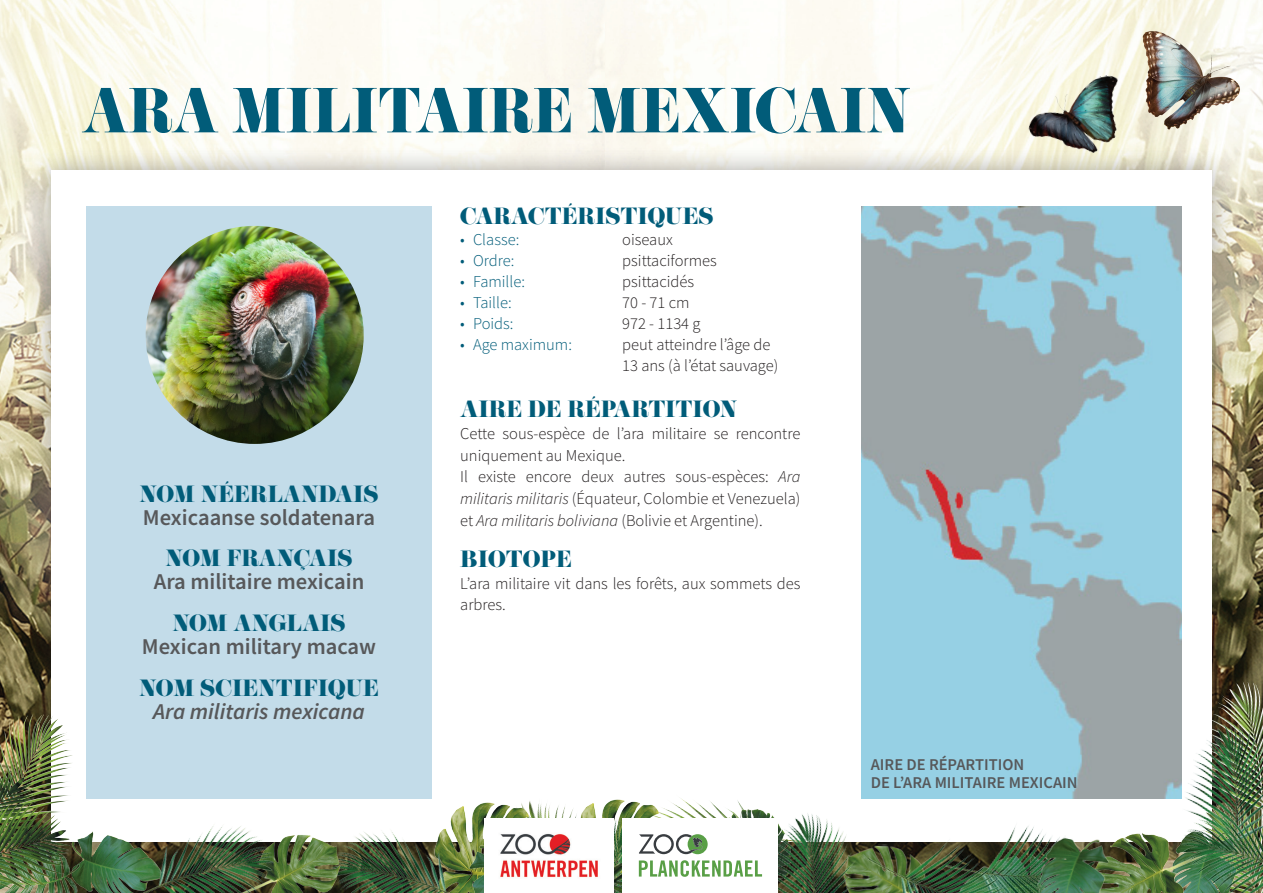
<style>
.page{position:relative;width:1263px;height:893px;background:#fff}
.page>*{position:absolute;margin:0;border:0;box-sizing:border-box;transform-origin:0 0}
.Ondertitel{font:55.5px "Eloquent JF Regular Pro";color:#015c79;scale:.94 1}
.t1{font:600 22.65px "Source Sans Pro";color:#57585a}
.t2{font:italic 600 22.65px "Source Sans Pro";color:#57585a}
.t3{font:20.55px "Eloquent JF Regular Pro";color:#015c79}
.t4{font:300 16.5px/21.8px "Source Sans Pro";color:#231f20}
.t5{font:300 16.5px "Source Sans Pro";color:#015c79}
.t6{font:600 16.5px "Source Sans Pro";color:#57585a}
.s1{font-style:italic}
</style>
<div class="page">
<img style="left:0;top:0;width:605px;height:759px">
<img style="left:605px;top:0;width:658px;height:713px">
<img style="left:1236px;top:683px;width:19px;height:30px">
<div style="left:27px;top:146px;width:1209px;height:720px;background:#231f20;opacity:.38"></div>
<div style="left:51px;top:170px;width:1161px;height:672px;background:#fff"></div>
<img style="left:608px;top:798px;width:130px;height:10px">
<img style="left:492px;top:802px;width:116px;height:6px">
<img style="left:342px;top:802px;width:150px;height:91px">
<img style="left:605px;top:808px;width:25px;height:28px">
<img style="left:5px;top:715px;width:25px;height:44px">
<img style="left:630px;top:808px;width:80px;height:10px">
<img style="left:1158px;top:713px;width:105px;height:86px">
<img style="left:1110px;top:833px;width:56px;height:60px">
<img style="left:77px;top:832px;width:34px;height:61px">
<img style="left:74px;top:841px;width:10px;height:52px">
<img style="left:288px;top:835px;width:54px;height:58px">
<img style="left:111px;top:798px;width:177px;height:95px">
<img style="left:461px;top:807px;width:144px;height:86px">
<img style="left:710px;top:806px;width:43px;height:12px">
<img style="left:613px;top:836px;width:10px;height:57px">
<img style="left:1166px;top:778px;width:97px;height:115px">
<img style="left:935px;top:798px;width:175px;height:95px">
<img style="left:1035px;top:829px;width:75px;height:64px">
<img style="left:880px;top:801px;width:144px;height:92px">
<img style="left:0;top:759px;width:74px;height:134px">
<div style="left:86px;top:206px;width:345px;height:592px;background:#c3dce9"></div>
<img style="left:146px;top:226px;width:218px;height:218px;border-radius:109px">
<img style="left:861px;top:206px;width:320px;height:592px">
<img style="left:1120px;top:29px;width:143px;height:107px">
<img style="left:1018px;top:74px;width:112px;height:91px">
<img style="left:753px;top:809px;width:127px;height:84px">
<div style="left:623px;top:818px;width:155px;height:75px;background:#fff"></div>
<svg style="left:639px;top:860px;width:123px;height:17px"></svg>
<svg style="left:639px;top:834px;width:69px;height:20px"></svg>
<img style="left:485px;top:818px;width:128px;height:75px">
<p class="Ondertitel" style="left:82px;top:81px;width:883px">ARA MILITAIRE MEXICAIN</p>
<p class="t3" style="left:140px;top:482px;width:240px">NOM NÉERLANDAIS</p>
<p class="t1" style="left:143px;top:502px;width:234px">Mexicaanse soldatenara</p>
<p class="t3" style="left:166px;top:547px;width:188px">NOM FRANÇAIS</p>
<p class="t1" style="left:154px;top:567px;width:212px">Ara militaire mexicain</p>
<p class="t3" style="left:172px;top:612px;width:175px">NOM ANGLAIS</p>
<p class="t1" style="left:142px;top:631px;width:236px">Mexican military macaw</p>
<p class="t3" style="left:139px;top:676px;width:241px">NOM SCIENTIFIQUE</p>
<p class="t2" style="left:153px;top:696px;width:213px">Ara militaris mexicana</p>
<p class="t3" style="left:460px;top:205px;width:255px">CARACTÉRISTIQUES</p>
<p class="t5" style="left:460px;top:229px;width:61px">• Classe:</p>
<p class="t4" style="left:622px;top:229px;width:52px">oiseaux</p>
<p class="t5" style="left:460px;top:250px;width:56px">• Ordre:</p>
<p class="t4" style="left:622px;top:250px;width:96px">psittaciformes</p>
<p class="t5" style="left:460px;top:271px;width:66px">• Famille:</p>
<p class="t4" style="left:622px;top:271px;width:73px">psittacidés</p>
<p class="t5" style="left:460px;top:292px;width:53px">• Taille:</p>
<p class="t4" style="left:622px;top:292px;width:69px">70 - 71 cm</p>
<p class="t5" style="left:460px;top:313px;width:55px">• Poids:</p>
<p class="t4" style="left:622px;top:313px;width:80px">972 - 1134 g</p>
<p class="t5" style="left:460px;top:334px;width:113px">• Age maximum:</p>
<p class="t4" style="left:622px;top:334px;width:158px;line-height:21px">peut atteindre l’âge de<br>13 ans (à l’état sauvage)</p>
<p class="t3" style="left:460px;top:398px;width:279px">AIRE DE RÉPARTITION</p>
<p class="t4" style="left:460px;top:422px;width:342px">Cette sous-espèce de l’ara militaire se rencontre uniquement au Mexique.</p>
<p class="t4" style="left:460px;top:466px;width:342px;text-align:justify">Il existe encore deux autres sous-espèces: <span class="s1">Ara militaris militaris</span> (Équateur, Colombie et Venezuela) et <span class="s1">Ara militaris boliviana</span> (Bolivie et Argentine).</p>
<p class="t3" style="left:460px;top:548px;width:113px">BIOTOPE</p>
<p class="t4" style="left:460px;top:572px;width:342px">L’ara militaire vit dans les forêts, aux sommets des arbres.</p>
<p class="t6" style="left:871px;top:753px;width:155px">AIRE DE RÉPARTITION</p>
<p class="t6" style="left:871px;top:771px;width:208px">DE L’ARA MILITAIRE MEXICAIN</p>
</div>
